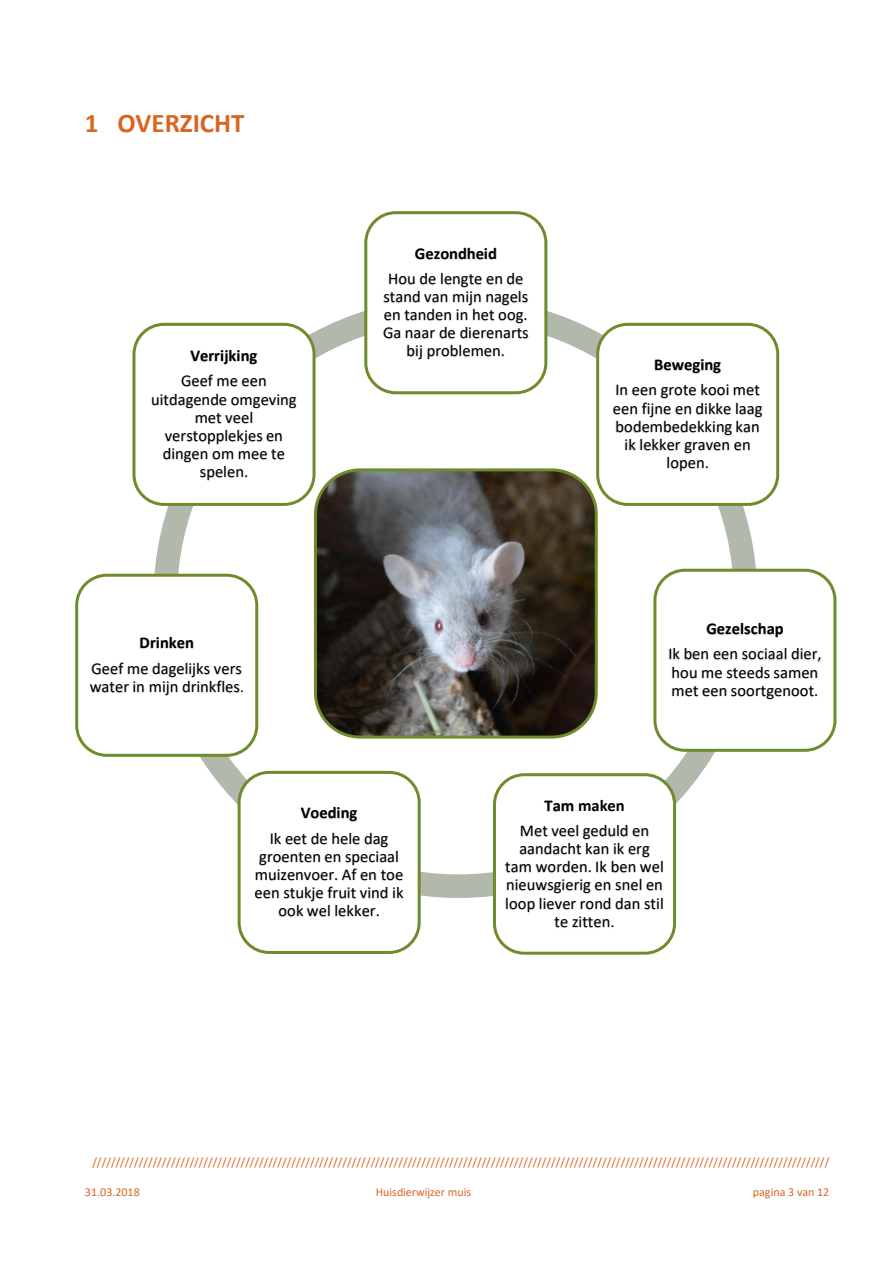
<style>
.page{position:relative;width:893px;height:1263px;background:#fff}
.page>*{position:absolute;margin:0;border:0;box-sizing:border-box;transform-origin:0 0}
.t1{font:700 27px "Calibri";color:#d86623}
.t2{font:16.5px/18.1px "Calibri";color:#000;text-align:center}
.t3{font:700 16.5px "Calibri";color:#000}
.t4{font:12px "Calibri";color:#d86623}
.s1{font-size:15px}
</style>
<div class="page">
<svg style="left:141px;top:297px;width:629px;height:611px"></svg>
<img style="left:315px;top:470px;width:281px;height:267px;border-radius:45px">
<div style="left:314px;top:468px;width:284px;height:271px;border:3px solid #6e8c2b;border-radius:45px"></div>
<div style="left:366px;top:213px;width:180px;height:180px;background:#fff;border-radius:30px"></div>
<div style="left:364px;top:211px;width:183px;height:183px;border:3px solid #6e8c2b;border-radius:30px"></div>
<img style="left:415px;top:247px;width:82px;height:13px">
<img style="left:389px;top:273px;width:134px;height:7px">
<img style="left:383px;top:280px;width:145px;height:18px">
<img style="left:383px;top:298px;width:129px;height:18px">
<img style="left:512px;top:298px;width:17px;height:18px">
<img style="left:383px;top:316px;width:161px;height:39px">
<img style="left:395px;top:335px;width:121px;height:25px">
<div style="left:598px;top:324px;width:180px;height:180px;background:#fff;border-radius:30px"></div>
<div style="left:596px;top:323px;width:183px;height:183px;border:3px solid #6e8c2b;border-radius:30px"></div>
<img style="left:654px;top:359px;width:67px;height:15px">
<img style="left:616px;top:384px;width:144px;height:8px">
<img style="left:613px;top:392px;width:165px;height:38px">
<img style="left:613px;top:410px;width:162px;height:20px">
<img style="left:613px;top:428px;width:153px;height:23px">
<img style="left:655px;top:446px;width:65px;height:26px">
<div style="left:655px;top:570px;width:180px;height:180px;background:#fff;border-radius:30px"></div>
<div style="left:653px;top:569px;width:183px;height:183px;border:3px solid #6e8c2b;border-radius:30px"></div>
<img style="left:706px;top:623px;width:77px;height:15px">
<img style="left:669px;top:638px;width:168px;height:38px">
<img style="left:669px;top:656px;width:164px;height:18px">
<img style="left:669px;top:674px;width:164px;height:38px">
<div style="left:494px;top:775px;width:181px;height:178px;background:#fff;border-radius:30px"></div>
<div style="left:493px;top:773px;width:183px;height:182px;border:3px solid #6e8c2b;border-radius:30px"></div>
<img style="left:544px;top:801px;width:30px;height:11px">
<img style="left:521px;top:825px;width:128px;height:7px">
<img style="left:520px;top:832px;width:130px;height:18px">
<img style="left:494px;top:850px;width:185px;height:37px">
<img style="left:494px;top:869px;width:184px;height:18px">
<img style="left:494px;top:887px;width:185px;height:38px">
<img style="left:543px;top:905px;width:86px;height:23px">
<div style="left:239px;top:772px;width:180px;height:180px;background:#fff;border-radius:30px"></div>
<div style="left:238px;top:771px;width:183px;height:183px;border:3px solid #6e8c2b;border-radius:30px"></div>
<img style="left:301px;top:807px;width:56px;height:15px">
<img style="left:271px;top:832px;width:117px;height:8px">
<img style="left:259px;top:840px;width:139px;height:18px">
<img style="left:255px;top:858px;width:163px;height:18px">
<img style="left:255px;top:876px;width:164px;height:38px">
<img style="left:267px;top:894px;width:128px;height:23px">
<div style="left:77px;top:575px;width:180px;height:180px;background:#fff;border-radius:30px"></div>
<div style="left:75px;top:574px;width:183px;height:183px;border:3px solid #6e8c2b;border-radius:30px"></div>
<img style="left:139px;top:637px;width:55px;height:12px">
<img style="left:91px;top:652px;width:166px;height:38px">
<img style="left:78px;top:670px;width:173px;height:38px">
<img style="left:230px;top:672px;width:24px;height:35px">
<div style="left:134px;top:324px;width:180px;height:180px;background:#fff;border-radius:30px"></div>
<div style="left:132px;top:323px;width:184px;height:183px;border:3px solid #6e8c2b;border-radius:30px"></div>
<img style="left:190px;top:350px;width:67px;height:15px">
<img style="left:181px;top:375px;width:85px;height:8px">
<img style="left:151px;top:383px;width:146px;height:26px">
<img style="left:183px;top:401px;width:85px;height:18px">
<img style="left:165px;top:419px;width:117px;height:18px">
<img style="left:163px;top:437px;width:121px;height:26px">
<img style="left:188px;top:455px;width:71px;height:26px">
<h1 class="t1" style="left:85px;top:112px;width:161px">1 OVERZICHT</h1>
<p class="t3" style="left:190px;top:349px;width:69px">Verrijking</p>
<p class="t2" style="left:151px;top:373px;width:147px">Geef me een uitdagende omgeving met veel verstopplekjes en dingen om mee te spelen.</p>
<p class="t3" style="left:140px;top:636px;width:56px">Drinken</p>
<p class="t2" style="left:90px;top:660px;width:156px;text-align:left">Geef me dagelijks vers water in mijn drinkfles<span class="s1">.</span></p>
<p class="t3" style="left:415px;top:246px;width:84px">Gezondheid</p>
<p class="t2" style="left:383px;top:271px;width:147px">Hou de lengte en de stand van mijn nagels en tanden in het oog.<br>Ga naar de dierenarts bij problemen.</p>
<p class="t3" style="left:654px;top:358px;width:69px">Beweging</p>
<p class="t2" style="left:613px;top:382px;width:151px">In een grote kooi met een fijne en dikke laag bodembedekking kan ik lekker graven en lopen.</p>
<p class="t3" style="left:706px;top:622px;width:79px">Gezelschap</p>
<p class="t2" style="left:668px;top:646px;width:155px;text-align:left">Ik ben een sociaal dier, hou me steeds samen met een soortgenoot.</p>
<p class="t3" style="left:301px;top:806px;width:58px">Voeding</p>
<p class="t2" style="left:255px;top:830px;width:150px">Ik eet de hele dag groenten en speciaal muizenvoer. Af en toe een stukje fruit vind ik ook wel lekker.</p>
<p class="t3" style="left:545px;top:798px;width:82px">Tam maken</p>
<p class="t2" style="left:505px;top:823px;width:160px">Met veel geduld en aandacht kan ik erg tam worden. Ik ben wel nieuwsgierig en snel en loop liever rond dan stil te zitten.</p>
<p class="t4" style="left:92px;top:1157px;width:739px">///////////////////////////////////////////////////////////////////////////////////////////////////////////////////////////////////////////////////////////////</p>
<p class="t4" style="left:85px;top:1187px;width:56px">31.03.2018</p>
<p class="t4" style="left:376px;top:1187px;width:97px">Huisdierwijzer muis</p>
<p class="t4" style="left:753px;top:1187px;width:78px">pagina 3 van 12</p>
</div>
